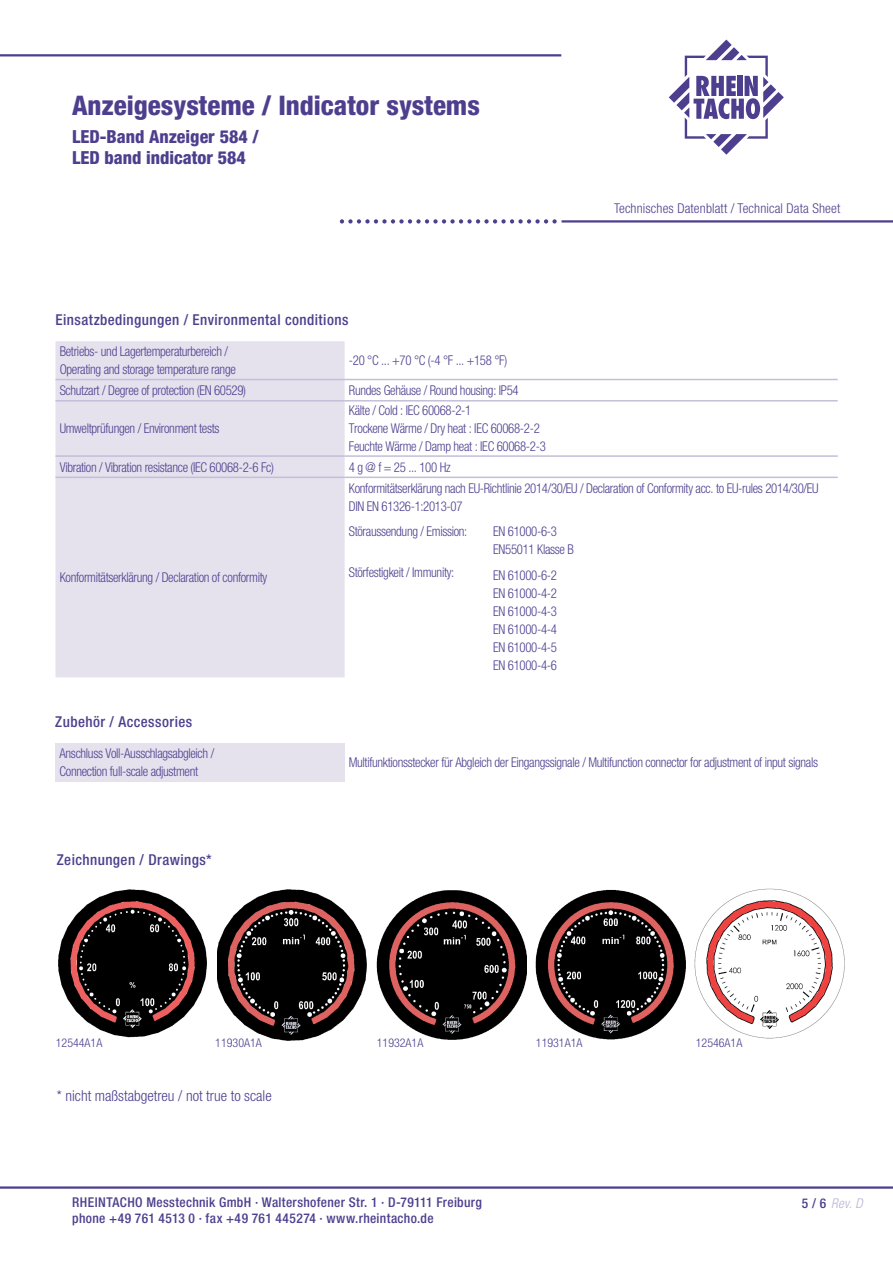
<style>
.page{position:relative;width:893px;height:1263px;background:#fff}
.page>*{position:absolute;margin:0;border:0;box-sizing:border-box;transform-origin:0 0}
.t1{font:800 condensed 27px "Helvetica Neue LT Std";color:#4e3f8e}
.t2{font:800 condensed 18px/21.6px "Helvetica Neue LT Std";color:#4e3f8e}
.t3{font:500 condensed 15px "Helvetica Neue LT Std";letter-spacing:.03em;color:#4e3f8e}
.t4{font:300 condensed 15px "Helvetica Neue LT Std";color:#4e3f8e}
.t5{font:300 condensed 13.5px/18px "Helvetica Neue LT Std";letter-spacing:-.025em;color:#4e3f8e;scale:.95 1}
.t6{font:500 condensed 13.5px/16.5px "Helvetica Neue LT Std";letter-spacing:.025em;color:#4e3f8e}
.t7{font:300 condensed 13.5px "Helvetica Neue LT Std";letter-spacing:.01em;color:#4e3f8e}
.t8{font:italic 300 condensed 13.5px "Helvetica Neue LT Std";color:#bab3d2}
.t9{font:300 condensed 12px "Helvetica Neue LT Std";color:#4e3f8e}
.s1{font-weight:500;font-style:normal;color:#4e3f8e}
</style>
<div class="page">
<hr style="left:0;top:1186px;width:893px;height:3px;background:#4e3f8e">
<svg style="left:669px;top:40px;width:115px;height:115px"></svg>
<hr style="left:561px;top:220px;width:332px;height:3px;background:#4e3f8e">
<svg style="left:340px;top:219px;width:217px;height:5px"></svg>
<hr style="left:0;top:54px;width:561px;height:2px;background:#4e3f8e">
<div style="left:55px;top:341px;width:290px;height:336px;background:#e5e2ee"></div>
<hr style="left:345px;top:379px;width:144px;height:1px;background:#c4beda">
<hr style="left:489px;top:379px;width:349px;height:1px;background:#c4beda">
<hr style="left:345px;top:400px;width:144px;height:1px;background:#c4beda">
<hr style="left:489px;top:400px;width:349px;height:1px;background:#c4beda">
<hr style="left:345px;top:455px;width:144px;height:2px;background:#c4beda">
<hr style="left:489px;top:455px;width:349px;height:2px;background:#c4beda">
<hr style="left:55px;top:379px;width:290px;height:1px;background:#c4beda">
<hr style="left:55px;top:400px;width:290px;height:1px;background:#c4beda">
<hr style="left:55px;top:455px;width:290px;height:2px;background:#c4beda">
<hr style="left:55px;top:477px;width:290px;height:1px;background:#c4beda">
<hr style="left:345px;top:477px;width:144px;height:1px;background:#c4beda">
<hr style="left:489px;top:477px;width:349px;height:1px;background:#c4beda">
<div style="left:55px;top:743px;width:289px;height:38px;background:#e5e2ee"></div>
<img style="left:217px;top:889px;width:150px;height:152px">
<img style="left:58px;top:889px;width:149px;height:149px">
<img style="left:376px;top:890px;width:151px;height:150px">
<img style="left:535px;top:889px;width:151px;height:151px">
<img style="left:694px;top:888px;width:151px;height:151px">
<h1 class="t1" style="left:72px;top:89px;width:409px">Anzeigesysteme / Indicator systems</h1>
<h2 class="t2" style="left:72px;top:125px;width:188px">LED-Band Anzeiger 584 /<br>LED band indicator 584</h2>
<p class="t3" style="left:55px;top:311px;width:294px">Einsatzbedingungen / Environmental conditions</p>
<p class="t5" style="left:60px;top:342px;width:187px">Betriebs- und Lagertemperaturbereich /<br>Operating and storage temperature range</p>
<p class="t5" style="left:349px;top:351px;width:168px">-20 °C ... +70 °C (-4 °F ... +158 °F)</p>
<p class="t5" style="left:60px;top:381px;width:198px">Schutzart / Degree of protection (EN 60529)</p>
<p class="t5" style="left:349px;top:381px;width:180px">Rundes Gehäuse / Round housing: IP54</p>
<p class="t5" style="left:60px;top:419px;width:170px">Umweltprüfungen / Environment tests</p>
<p class="t5" style="left:349px;top:401px;width:209px">Kälte / Cold : IEC 60068-2-1<br>Trockene Wärme / Dry heat : IEC 60068-2-2<br>Feuchte Wärme / Damp heat : IEC 60068-2-3</p>
<p class="t5" style="left:60px;top:458px;width:227px">Vibration / Vibration resistance (IEC 60068-2-6 Fc)</p>
<p class="t5" style="left:349px;top:458px;width:109px">4 g @ f = 25 ... 100 Hz</p>
<p class="t7" style="left:614px;top:200px;width:228px">Technisches Datenblatt / Technical Data Sheet</p>
<p class="t5" style="left:60px;top:568px;width:220px">Konformitätserklärung / Declaration of conformity</p>
<p class="t3" style="left:55px;top:713px;width:138px">Zubehör / Accessories</p>
<p class="t5" style="left:349px;top:479px;width:496px">Konformitätserklärung nach EU-Richtlinie 2014/30/EU / Declaration of Conformity acc. to EU-rules 2014/30/EU<br>DIN EN 61326-1:2013-07</p>
<p class="t5" style="left:349px;top:522px;width:126px">Störaussendung / Emission:</p>
<p class="t5" style="left:493px;top:522px;width:86px">EN 61000-6-3<br>EN55011 Klasse B</p>
<p class="t5" style="left:349px;top:563px;width:112px">Störfestigkeit / Immunity:</p>
<p class="t5" style="left:493px;top:566px;width:69px;text-align:justify">EN 61000-6-2<br>EN 61000-4-2<br>EN 61000-4-3<br>EN 61000-4-4<br>EN 61000-4-5<br>EN 61000-4-6</p>
<p class="t5" style="left:60px;top:744px;width:164px">Anschluss Voll-Ausschlagsabgleich /<br>Connection full-scale adjustment</p>
<p class="t5" style="left:349px;top:753px;width:496px">Multifunktionsstecker für Abgleich der Eingangssignale / Multifunction connector for adjustment of input signals</p>
<p class="t3" style="left:57px;top:851px;width:156px">Zeichnungen / Drawings*</p>
<p class="t9" style="left:56px;top:1036px;width:48px">12544A1A</p>
<p class="t9" style="left:215px;top:1036px;width:48px">11930A1A</p>
<p class="t9" style="left:377px;top:1036px;width:48px">11932A1A</p>
<p class="t9" style="left:536px;top:1036px;width:48px">11931A1A</p>
<p class="t9" style="left:696px;top:1036px;width:48px">12546A1A</p>
<p class="t4" style="left:57px;top:1087px;width:216px">* nicht maßstabgetreu / not true to scale</p>
<p class="t6" style="left:72px;top:1193px;width:411px">RHEINTACHO Messtechnik GmbH · Waltershofener Str. 1 · D-79111 Freiburg phone +49 761 4513 0 · fax +49 761 445274 · www.rheintacho.de</p>
<p class="t8" style="left:802px;top:1196px;width:62px"><span class="s1">5 / 6</span> Rev. D</p>
</div>
